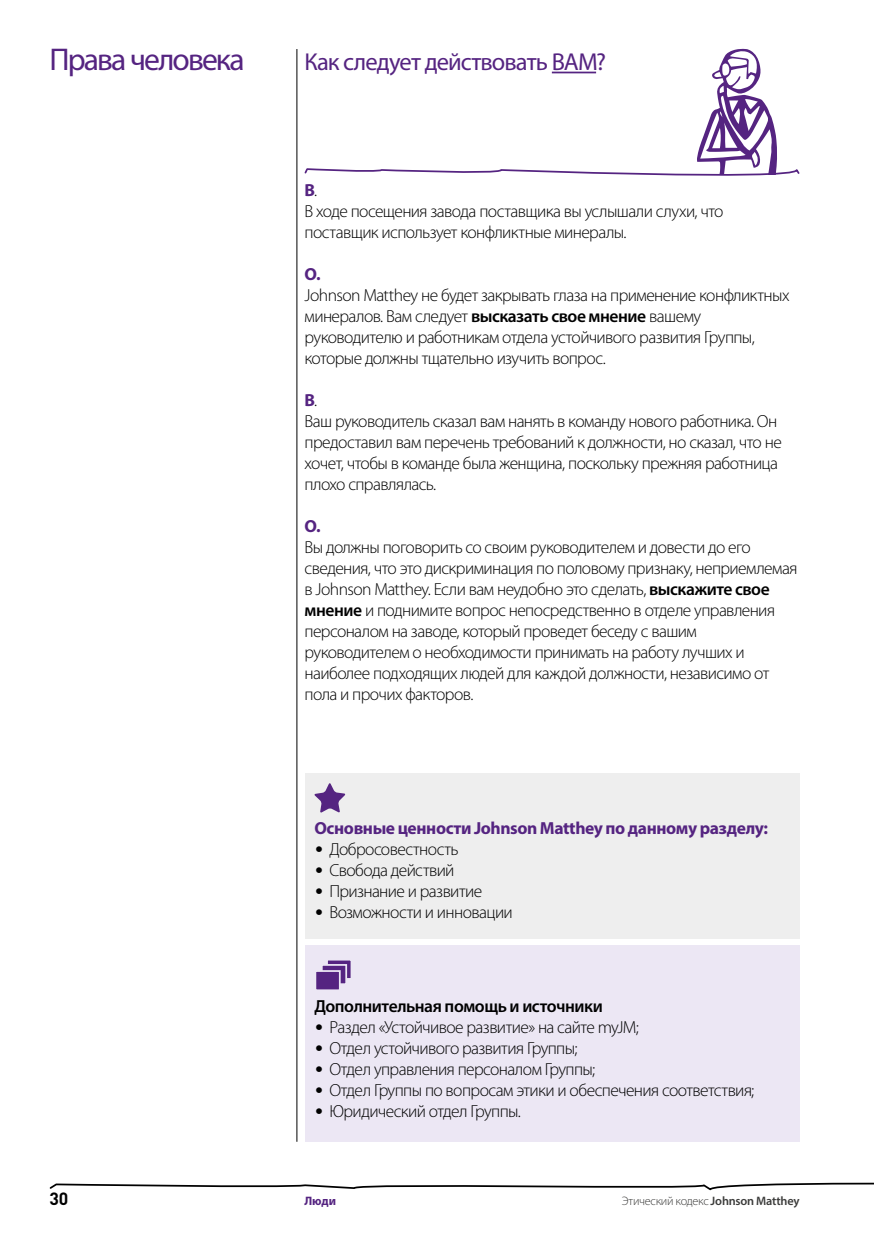
<style>
.page{position:relative;width:874px;height:1241px;background:#fff}
.page>*{position:absolute;margin:0;border:0;box-sizing:border-box;transform-origin:0 0}
.t1{font:31.5px "Myriad Pro";letter-spacing:-.06em;color:#552481}
.t2{font:24.5px "Myriad Pro";letter-spacing:-.035em;color:#552481}
.t3{font:300 17.5px/21px "Myriad Pro";letter-spacing:-.035em;color:#000}
.t4{font:700 17.5px "Myriad Pro";letter-spacing:-.025em;color:#552481}
.t5{font:600 17.5px "Myriad Pro";letter-spacing:-.025em;color:#000}
.t6{font:700 17.5px "DIN";color:#000}
.t7{font:300 12.25px "Myriad Pro";letter-spacing:-.025em;color:#3c3c3b}
.t8{font:700 12.25px "Myriad Pro";color:#552481}
.s1{font-weight:700;color:#552481}
.s2{font-weight:600}
.s3{font-family:"DIN";font-weight:400}
</style>
<div class="page">
<hr style="left:296px;top:49px;width:1px;height:1092px;background:#000">
<svg style="left:304px;top:49px;width:496px;height:127px"></svg>
<hr style="left:551px;top:72px;width:44px;height:1px;background:#552481">
<div style="left:304px;top:945px;width:495px;height:196px;background:#ece7f4"></div>
<svg style="left:327px;top:960px;width:24px;height:19px"></svg>
<div style="left:321px;top:963px;width:26px;height:21px;background:#552481;border:2px solid #ece7f4"></div>
<div style="left:314px;top:969px;width:26px;height:21px;background:#552481;border:2px solid #ece7f4"></div>
<div style="left:304px;top:773px;width:495px;height:165px;background:#eee"></div>
<svg style="left:314px;top:783px;width:31px;height:29px"></svg>
<svg style="left:49px;top:1182px;width:824px;height:9px"></svg>
<h1 class="t1" style="left:50px;top:40px;width:196px">Права человека</h1>
<h2 class="t2" style="left:304px;top:47px;width:303px">Как следует действовать ВАМ?</h2>
<p class="t3" style="left:304px;top:180px;width:420px"><span class="s1">В</span>.<br>В ходе посещения завода поставщика вы услышали слухи, что поставщик использует конфликтные минералы.</p>
<p class="t4" style="left:304px;top:263px;width:18px">О.</p>
<p class="t3" style="left:304px;top:285px;width:486px">Johnson Matthey не будет закрывать глаза на применение конфликтных минералов. Вам следует <span class="s2">высказать свое мнение</span> вашему руководителю и работникам отдела устойчивого развития Группы, которые должны тщательно изучить вопрос.</p>
<p class="t3" style="left:304px;top:390px;width:478px"><span class="s1">В</span>.<br>Ваш руководитель сказал вам нанять в команду нового работника. Он предоставил вам перечень требований к должности, но сказал, что не хочет, чтобы в команде была женщина, поскольку прежняя работница плохо справлялась.</p>
<p class="t4" style="left:304px;top:515px;width:18px">О.</p>
<p class="t3" style="left:304px;top:537px;width:494px">Вы должны поговорить со своим руководителем и довести до его сведения, что это дискриминация по половому признаку, неприемлемая в Johnson Matthey. Если вам неудобно это сделать, <span class="s2">выскажите свое мнение</span> и поднимите вопрос непосредственно в отделе управления персоналом на заводе, который проведет беседу с вашим руководителем о необходимости принимать на работу лучших и наиболее подходящих людей для каждой должности, независимо от пола и прочих факторов.</p>
<p class="t4" style="left:314px;top:816px;width:455px">Основные ценности Johnson Matthey по данному разделу:</p>
<p class="t3" style="left:314px;top:838px;width:145px"><span class="s3">•</span> Добросовестность</p>
<p class="t3" style="left:314px;top:859px;width:141px"><span class="s3">•</span> Свобода действий</p>
<p class="t3" style="left:314px;top:880px;width:169px"><span class="s3">•</span> Признание и развитие</p>
<p class="t3" style="left:314px;top:901px;width:200px"><span class="s3">•</span> Возможности и инновации</p>
<p class="t5" style="left:314px;top:994px;width:290px">Дополнительная помощь и источники</p>
<p class="t3" style="left:314px;top:1016px;width:326px"><span class="s3">•</span> Раздел «Устойчивое развитие» на сайте myJM;</p>
<p class="t3" style="left:314px;top:1037px;width:264px"><span class="s3">•</span> Отдел устойчивого развития Группы;</p>
<p class="t3" style="left:314px;top:1058px;width:282px"><span class="s3">•</span> Отдел управления персоналом Группы;</p>
<p class="t3" style="left:314px;top:1079px;width:441px"><span class="s3">•</span> Отдел Группы по вопросам этики и обеспечения соответствия;</p>
<p class="t3" style="left:314px;top:1100px;width:208px"><span class="s3">•</span> Юридический отдел Группы.</p>
<p class="t6" style="left:50px;top:1186px;width:20px">30</p>
<p class="t8" style="left:304px;top:1192px;width:33px">Люди</p>
<p class="t7" style="left:621px;top:1193px;width:179px">Этический кодекс <span class="s2">Johnson Matthey</span></p>
</div>
